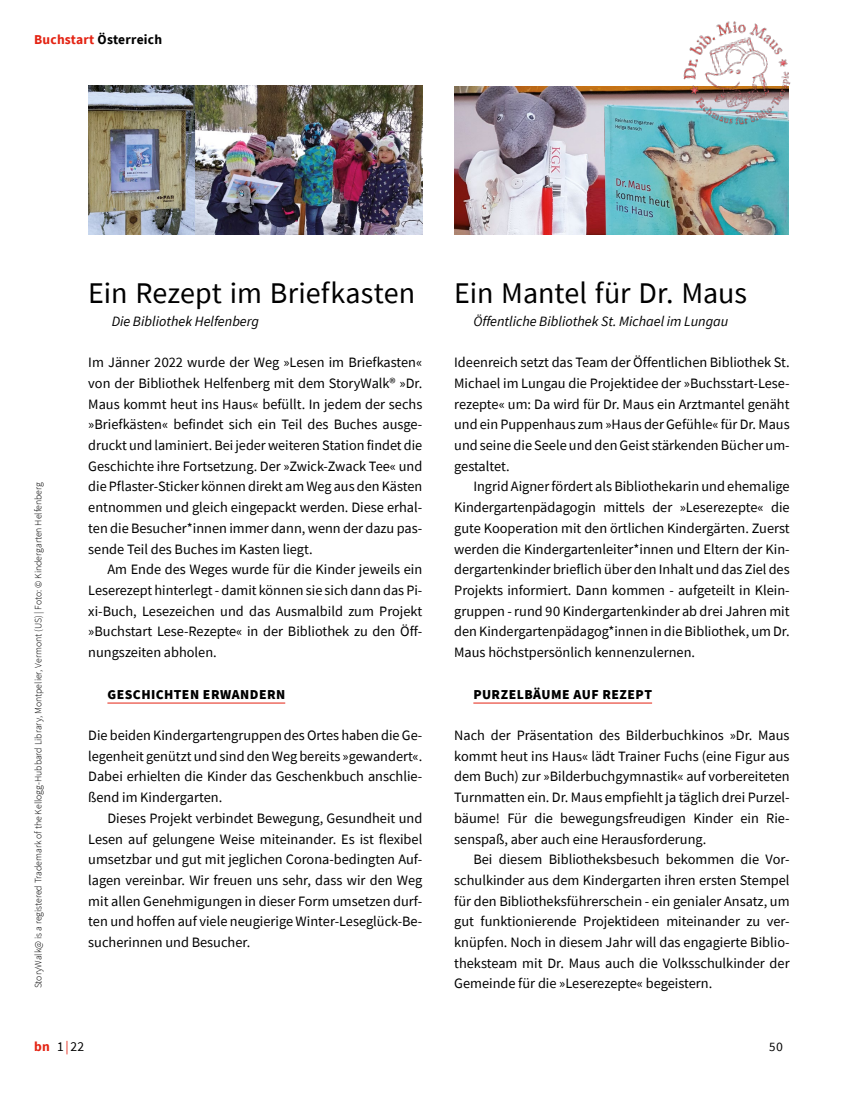
<style>
.page{position:relative;width:851px;height:1106px;background:#fff}
.page>*{position:absolute;margin:0;border:0;box-sizing:border-box;transform-origin:0 0}
.t1{font:30px "Source Sans Pro";color:#000}
.t2{font:14.4px/20.7px "Source Sans Pro";color:#000;text-align:justify}
.t3{font:italic 14.25px "Source Sans Pro";color:#000}
.t4{font:900 13.65px "Source Sans Pro";letter-spacing:.035em;color:#000}
.t5{font:700 13.5px "Source Sans Pro";letter-spacing:.02em;color:#000}
.t6{font:13.5px "Source Sans Pro";color:#000}
.t7{font:12.9px "Source Sans Pro";color:#000}
.t8{font:300 9.75px "Source Sans Pro";color:#000}
.s1{color:#e42313}
.s2{font-weight:700;color:#e42313}
</style>
<div class="page">
<hr style="left:473px;top:702px;width:179px;height:1px;background:#e42313">
<img style="left:454px;top:86px;width:334px;height:149px">
<hr style="left:107px;top:702px;width:178px;height:1px;background:#e42313">
<img style="left:88px;top:85px;width:334px;height:150px">
<img style="left:673px;top:21px;width:118px;height:118px">
<p class="t5" style="left:34px;top:31px;width:130px"><span class="s1">Buchstart</span> Österreich</p>
<h1 class="t1" style="left:88px;top:274px;width:328px">Ein Rezept im Briefkasten</h1>
<h1 class="t1" style="left:454px;top:274px;width:294px">Ein Mantel für Dr. Maus</h1>
<p class="t8" style="left:32px;top:988px;width:507px;rotate:-90deg">StoryWalk@ is a registered Trademark of the Kellogg-Hubbard Library, Montpelier, Vermont (US) | Foto: © Kindergarten Helfenberg</p>
<p class="t3" style="left:112px;top:312px;width:149px">Die Bibliothek Helfenberg</p>
<p class="t3" style="left:473px;top:312px;width:256px">Öffentliche Bibliothek St. Michael im Lungau</p>
<p class="t2" style="left:88px;top:352px;width:335px">Im Jänner 2022 wurde der Weg »Lesen im Briefkasten« von der Bibliothek Helfenberg mit dem StoryWalk® »Dr.<br>M aus kommt heut ins Haus« befüllt. In jedem der sechs »Briefkästen« befindet sich ein Teil des Buches ausge&shy;druckt und laminiert. Bei jeder weiteren Station findet die Geschichte ihre Fortsetzung. Der »Zwick-Zwack Tee« und die Pflaster-Sticker können direkt am Weg aus den Kästen entnommen und gleich eingepackt werden. Diese erhal&shy;ten die Besucher*innen immer dann, wenn der dazu pas&shy;sende Teil des Buches im Kasten liegt.</p>
<p class="t2" style="left:88px;top:559px;width:335px;text-indent:19px">Am Ende des Weges wurde für die Kinder jeweils ein Leserezept hinterlegt - damit können sie sich dann das Pi&shy;xi-Buch, Lesezeichen und das Ausmalbild zum Projekt »Buchstart Lese-Rezepte« in der Bibliothek zu den Öff&shy;nungszeiten abholen.</p>
<p class="t4" style="left:107px;top:684px;width:179px">GESCHICHTEN ERWANDERN</p>
<p class="t2" style="left:88px;top:724px;width:335px">Die beiden Kindergartengruppen des Ortes haben die Ge&shy;legenheit genützt und sind den Weg bereits »gewandert«.<br>Dabei erhielten die Kinder das Geschenkbuch anschlie&shy;ßend im Kindergarten.</p>
<p class="t2" style="left:88px;top:807px;width:335px;text-indent:19px">Dieses Projekt verbindet Bewegung, Gesundheit und Lesen auf gelungene Weise miteinander. Es ist flexibel umsetzbar und gut mit jeglichen Corona-bedingten Auf&shy;lagen vereinbar. Wir freuen uns sehr, dass wir den Weg mit allen Genehmigungen in dieser Form umsetzen durf&shy;ten und hoffen auf viele neugierige Winter-Leseglück-Be&shy;sucherinnen und Besucher.</p>
<p class="t2" style="left:454px;top:352px;width:337px">Ideenreich setzt das Team der Öffentlichen Bibliothek St.<br>M ichael im Lungau die Projektidee der »Buchsstart-Lese&shy;rezepte« um: Da wird für Dr. M aus ein Arztmantel genäht und ein Puppenhaus zum »Haus der Gefühle« für Dr. Maus und seine die Seele und den Geist stärkenden Bücher um&shy;gestaltet.</p>
<p class="t2" style="left:454px;top:476px;width:337px;text-indent:19px">Ingrid Aigner fördert als Bibliothekarin und ehemalige Kindergartenpädagogin mittels der »Leserezepte« die gute Kooperation mit den örtlichen Kindergärten. Zuerst werden die Kindergartenleiter*innen und Eltern der Kin&shy;dergartenkinder brieflich über den Inhalt und das Ziel des Projekts informiert. Dann kommen - aufgeteilt in Klein&shy;gruppen - rund 90 Kindergartenkinder ab drei Jahren mit den Kindergartenpädagog*innen in die Bibliothek, um Dr.<br>M aus höchstpersönlich kennenzulernen.</p>
<p class="t4" style="left:473px;top:684px;width:180px">PURZELBÄUME AUF REZEPT</p>
<p class="t2" style="left:454px;top:724px;width:337px">Nach der Präsentation des Bilderbuchkinos »Dr. Maus kommt heut ins Haus« lädt Trainer Fuchs (eine Figur aus dem Buch) zur »Bilderbuchgymnastik« auf vorbereiteten Turnmatten ein. Dr. M aus empfiehlt ja täglich drei Purzel&shy;bäume! Für die bewegungsfreudigen Kinder ein Rie&shy;senspaß, aber auch eine Herausforderung.</p>
<p class="t2" style="left:454px;top:849px;width:337px;text-indent:19px">Bei diesem Bibliotheksbesuch bekommen die Vor&shy;schulkinder aus dem Kindergarten ihren ersten Stempel für den Bibliotheksführerschein - ein genialer Ansatz, um gut funktionierende Projektideen miteinander zu ver&shy;knüpfen. Noch in diesem Jahr will das engagierte Biblio&shy;theksteam mit Dr. Maus auch die Volksschulkinder der Gemeinde für die »Leserezepte« begeistern.</p>
<p class="t6" style="left:34px;top:1037px;width:52px"><span class="s2">bn</span> 1<span class="s1">|</span>22</p>
<p class="t7" style="left:769px;top:1038px;width:15px">50</p>
</div>
